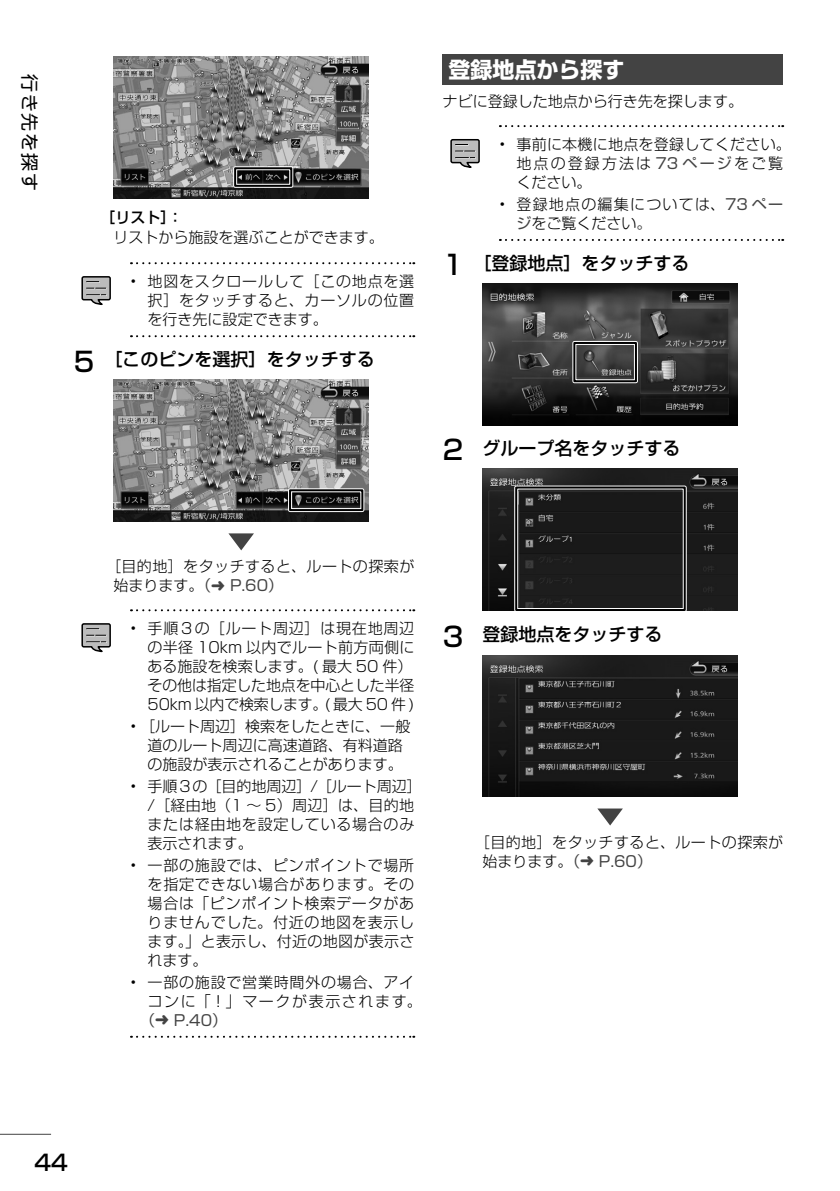
<style>
.page{position:relative;width:840px;height:1191px;background:#fff}
.page>*{position:absolute;margin:0;border:0;box-sizing:border-box;transform-origin:0 0}
.t1{font:700 22px "Shin Go Pro";color:#fff}
.t2{font:500 22px "Shin Go Pro";color:#000}
.t3{font:500 18px "Shin Go Pro";color:#000}
.t4{font:18px "Shin Go Pro";letter-spacing:.1em;color:#000}
.t5{font:300 15px/19px "Shin Go Pro";letter-spacing:.02em;color:#000}
.t6{font:300 15px/19px "Shin Go Pro";color:#000}
.t7{font:300 15px/19px "Shin Go Pro";letter-spacing:.08em;color:#000}
.t8{font:300 15px "Shin Go Pro";letter-spacing:.05em;color:#000}
.t9{font:300 15px "Shin Go Pro";letter-spacing:.105em;color:#000}
.t10{font:15px "Shin Go Pro";color:#434343}
.t11{font:500 15px "Shin Go Pro";color:#000}
.s1{font-size:27px}
.s2{font-weight:400;color:#434343}
.s3{color:#434343}
</style>
<div class="page">
<hr style="left:0;top:1133px;width:51px;height:1px;background:#434343">
<svg style="left:131px;top:262px;width:283px;height:2px"></svg>
<svg style="left:131px;top:335px;width:283px;height:2px"></svg>
<svg style="left:131px;top:609px;width:283px;height:2px"></svg>
<svg style="left:131px;top:1035px;width:283px;height:2px"></svg>
<img style="left:113px;top:57px;width:256px;height:141px">
<div style="left:233px;top:166px;width:60px;height:22px;border:4px solid #fff"></div>
<div style="left:234px;top:167px;width:58px;height:20px;border:2px solid #000"></div>
<svg style="left:81px;top:276px;width:30px;height:30px"></svg>
<img style="left:113px;top:380px;width:256px;height:142px">
<div style="left:288px;top:488px;width:76px;height:24px;border:4px solid #fff"></div>
<div style="left:289px;top:489px;width:74px;height:22px;border:2px solid #000"></div>
<svg style="left:228px;top:533px;width:26px;height:17px"></svg>
<svg style="left:81px;top:623px;width:30px;height:30px"></svg>
<div style="left:442px;top:54px;width:340px;height:30px;background:#434343"></div>
<svg style="left:499px;top:125px;width:283px;height:2px"></svg>
<svg style="left:499px;top:239px;width:283px;height:2px"></svg>
<svg style="left:450px;top:139px;width:30px;height:29px"></svg>
<img style="left:482px;top:284px;width:255px;height:141px">
<div style="left:572px;top:341px;width:65px;height:42px;border:4px solid #fff"></div>
<div style="left:573px;top:342px;width:63px;height:40px;border:2px solid #000"></div>
<img style="left:482px;top:468px;width:255px;height:142px">
<div style="left:514px;top:485px;width:172px;height:127px;border:4px solid #fff"></div>
<div style="left:515px;top:486px;width:170px;height:125px;border:2px solid #000"></div>
<img style="left:482px;top:655px;width:255px;height:142px">
<svg style="left:597px;top:808px;width:25px;height:17px"></svg>
<p class="t4" style="left:45px;top:74px;width:118px;rotate:90deg">行き先を探す</p>
<p class="t11" style="left:100px;top:205px;width:84px">［リスト］：</p>
<p class="t6" style="left:113px;top:226px;width:271px">リストから施設を選ぶことができます。</p>
<p class="t5" style="left:147px;top:270px;width:268px;text-align:justify;text-indent:-17px">• 地図をスクロールして［この地点を選択］をタッチすると、カーソルの位置を行き先に設定できます。</p>
<p class="t3" style="left:74px;top:344px;width:302px"><span class="s1">5</span> ［このピンを選択］をタッチする</p>
<h1 class="t1" style="left:448px;top:52px;width:177px">登録地点から探す</h1>
<p class="t6" style="left:442px;top:90px;width:301px">ナビに登録した地点から行き先を探します。</p>
<p class="t5" style="left:516px;top:133px;width:275px;text-indent:-17px">• 事前に本機に地点を登録してください。地点の登録方法は <span class="s2">73 ページ</span>をご覧ください。</p>
<p class="t7" style="left:516px;top:193px;width:268px;text-indent:-17px">• 登録地点の編集については、<span class="s2">73 ページ</span>をご覧ください<span class="s2">。</span></p>
<p class="t3" style="left:442px;top:248px;width:248px"><span class="s1">1</span> ［登録地点］をタッチする</p>
<p class="t3" style="left:442px;top:433px;width:239px"><span class="s1">2</span> グループ名をタッチする</p>
<p class="t5" style="left:113px;top:555px;width:302px;text-indent:-8px">［目的地］をタッチすると、ルートの探索が始まります。<span class="s2">（</span><span class="s3">➜</span> <span class="s2">P.60）</span></p>
<p class="t6" style="left:147px;top:617px;width:268px;text-indent:-17px">• 手順３の［ルート周辺］は現在地周辺の半径 10km 以内でルート前方両側にある施設を検索します。( 最大 50 件）その他は指定した地点を中心とした半径<br>50km 以内で検索します。( 最大 50 件 )</p>
<p class="t6" style="left:147px;top:715px;width:264px;text-indent:-17px">• ［ルート周辺］検索をしたときに、一般道のルート周辺に高速道路、有料道路の施設が表示されることがあります。</p>
<p class="t5" style="left:147px;top:775px;width:275px;text-indent:-17px">• 手順３の［目的地周辺］/［ルート周辺］/［経由地（1 ～ 5）周辺］は、目的地または経由地を設定している場合のみ表示されます。</p>
<p class="t5" style="left:147px;top:853px;width:268px;text-align:justify;text-indent:-17px">• 一部の施設では、ピンポイントで場所を指定できない場合があります。その場合は「ピンポイント検索データがありませんでした。付近の地図を表示します。」と表示し、付近の地図が表示されます。</p>
<p class="t8" style="left:130px;top:969px;width:285px">• 一部の施設で営業時間外の場合、アイ</p>
<p class="t9" style="left:147px;top:988px;width:275px">コンに「！」マークが表示されます。</p>
<p class="t10" style="left:140px;top:1007px;width:88px">（➜ P.40）</p>
<p class="t3" style="left:442px;top:619px;width:221px"><span class="s1">3</span> 登録地点をタッチする</p>
<p class="t5" style="left:482px;top:830px;width:302px;line-height:19.6px;text-indent:-8px">［目的地］をタッチすると、ルートの探索が始まります。<span class="s2">（</span><span class="s3">➜</span> <span class="s2">P.60）</span></p>
<h1 class="t2" style="left:34px;top:1144px;width:35px">44</h1>
</div>
